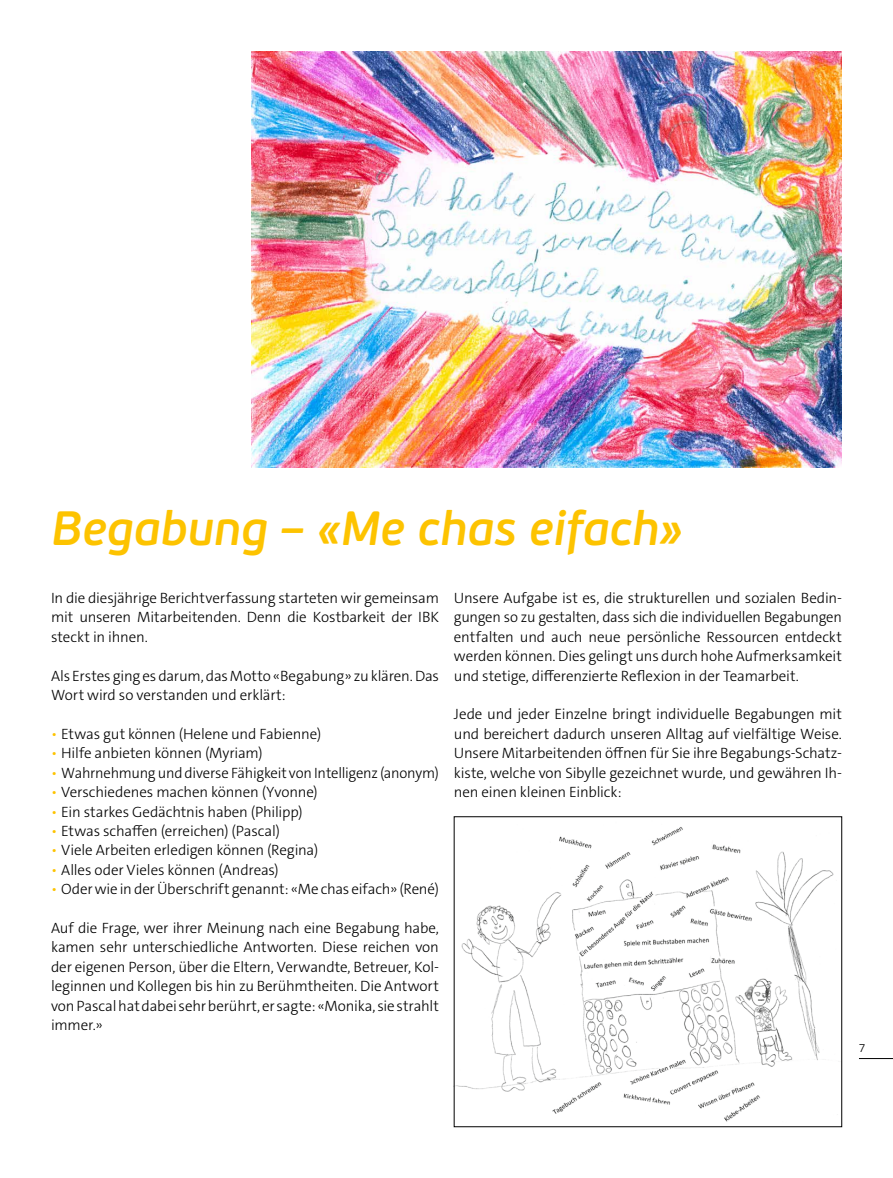
<style>
.page{position:relative;width:893px;height:1178px;background:#fff}
.page>*{position:absolute;margin:0;border:0;box-sizing:border-box;transform-origin:0 0}
.t1{font:italic 600 48px "PF Beau Sans Pro";letter-spacing:-.005em;color:#fdc300}
.t2{font:300 15px/19.4px "The Sans C5";letter-spacing:-.01em;color:#000;text-align:justify}
.t3{font:300 12px "The Sans C5";color:#000}
.s1{color:#fdc300}
</style>
<div class="page">
<hr style="left:859px;top:1058px;width:34px;height:1px;background:#000">
<img style="left:252px;top:51px;width:590px;height:416px">
<img style="left:456px;top:827px;width:378px;height:295px">
<h1 class="t1" style="left:51px;top:500px;width:634px">Begabung – «Me chas eifach»</h1>
<p class="t2" style="left:454px;top:588px;width:390px">Unsere Aufgabe ist es, die strukturellen und sozialen Bedin&shy;gungen so zu gestalten, dass sich die individuellen Begabungen entfalten und auch neue persönliche Ressourcen entdeckt werden können. Dies gelingt uns durch hohe Aufmerksamkeit und stetige, differenzierte Reflexion in der Teamarbeit.</p>
<p class="t2" style="left:454px;top:705px;width:390px">Jede und jeder Einzelne bringt individuelle Begabungen mit und bereichert dadurch unseren Alltag auf vielfältige Weise.<br>Unsere Mitarbeitenden öffnen für Sie ihre Begabungs-Schatz&shy;kiste, welche von Sibylle gezeichnet wurde, und gewähren Ih&shy;nen einen kleinen Einblick:</p>
<p class="t2" style="left:51px;top:588px;width:390px">In die diesjährige Berichtverfassung starteten wir gemeinsam mit unseren Mitarbeitenden. Denn die Kostbarkeit der IBK steckt in ihnen.</p>
<p class="t2" style="left:51px;top:666px;width:389px">Als Erstes ging es darum, das Motto «Begabung» zu klären. Das<br>Wort wird so verstanden und erklärt:</p>
<p class="t2" style="left:51px;top:724px;width:272px"><span class="s1">•</span> Etwas gut können (Helene und Fabienne)</p>
<p class="t2" style="left:51px;top:744px;width:213px"><span class="s1">•</span> Hilfe anbieten können (Myriam)</p>
<p class="t2" style="left:51px;top:763px;width:389px"><span class="s1">•</span> Wahrnehmung und diverse Fähigkeit von Intelligenz (anonym)</p>
<p class="t2" style="left:51px;top:782px;width:268px"><span class="s1">•</span> Verschiedenes machen können (Yvonne)</p>
<p class="t2" style="left:51px;top:802px;width:253px"><span class="s1">•</span> Ein starkes Gedächtnis haben (Philipp)</p>
<p class="t2" style="left:51px;top:821px;width:231px"><span class="s1">•</span> Etwas schaffen (erreichen) (Pascal)</p>
<p class="t2" style="left:51px;top:841px;width:269px"><span class="s1">•</span> Viele Arbeiten erledigen können (Regina)</p>
<p class="t2" style="left:51px;top:860px;width:229px"><span class="s1">•</span> Alles oder Vieles können (Andreas)</p>
<p class="t2" style="left:51px;top:879px;width:389px"><span class="s1">•</span> Oder wie in der Überschrift genannt: «Me chas eifach» (René)</p>
<p class="t2" style="left:51px;top:918px;width:390px">Auf die Frage, wer ihrer Meinung nach eine Begabung habe, kamen sehr unterschiedliche Antworten. Diese reichen von der eigenen Person, über die Eltern, Verwandte, Betreuer, Kol&shy;leginnen und Kollegen bis hin zu Berühmtheiten. Die Antwort von Pascal hat dabei sehr berührt, er sagte: «Monika, sie strahlt immer.»</p>
<p class="t3" style="left:859px;top:1040px;width:8px">7</p>
</div>
